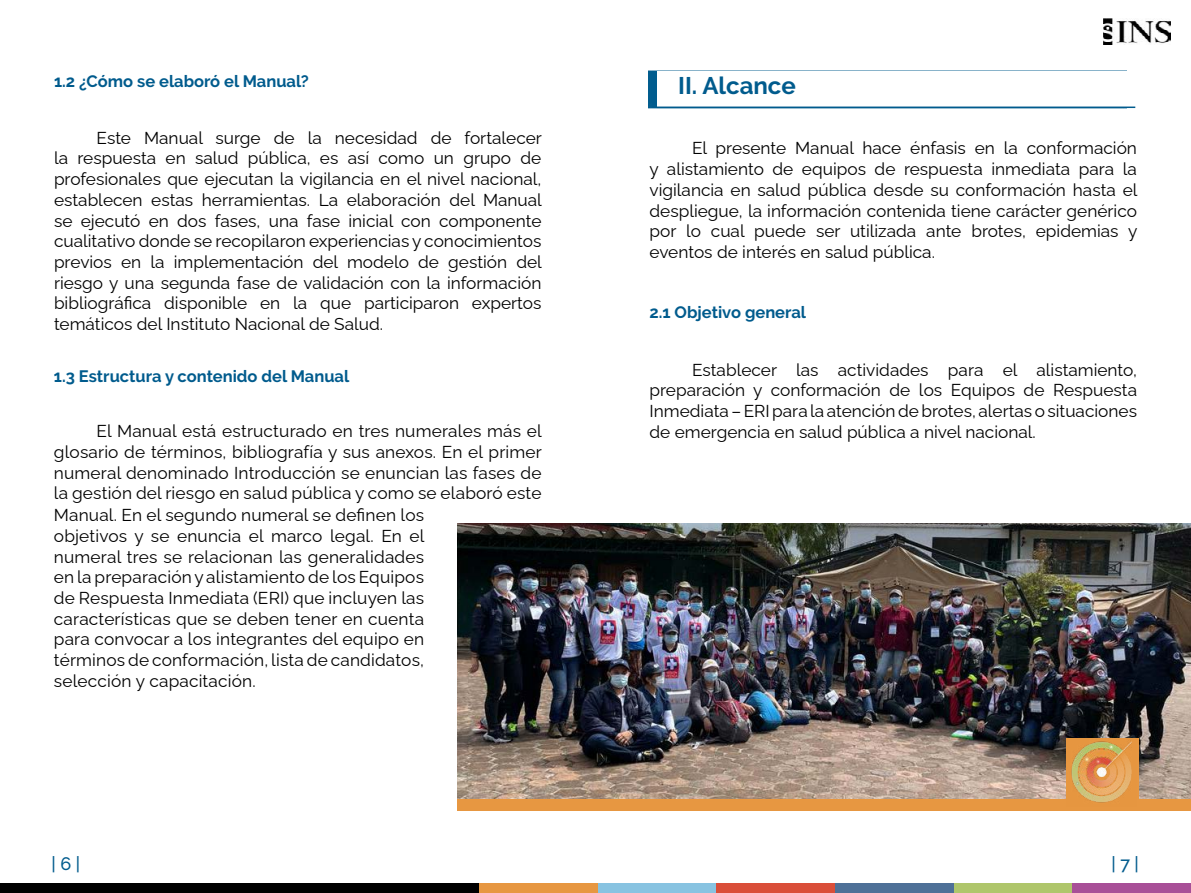
<style>
.page{position:relative;width:1191px;height:893px;background:#fff}
.page>*{position:absolute;margin:0;border:0;box-sizing:border-box;transform-origin:0 0}
.t1{font:700 24px "Raleway";color:#005b8d}
.t2{font:500 18px "Raleway";color:#005b8d}
.t3{font:17.25px/20.7px "Raleway";color:#000;text-align:justify}
.t4{font:700 16.5px "Raleway";color:#005b8d}
</style>
<div class="page">
<img style="left:1103px;top:18px;width:67px;height:27px">
<div style="left:0;top:883px;width:481px;height:10px;background:#000"></div>
<div style="left:479px;top:883px;width:119px;height:10px;background:#e79741"></div>
<div style="left:598px;top:883px;width:118px;height:10px;background:#88c3e1"></div>
<div style="left:716px;top:883px;width:119px;height:10px;background:#da4e39"></div>
<div style="left:835px;top:883px;width:118px;height:10px;background:#4e7097"></div>
<div style="left:953px;top:883px;width:119px;height:10px;background:#afc66b"></div>
<div style="left:1072px;top:883px;width:119px;height:10px;background:#a84f97"></div>
<img style="left:457px;top:523px;width:734px;height:276px">
<div style="left:648px;top:70px;width:479px;height:39px;background:#005c8e"></div>
<div style="left:657px;top:71px;width:478px;height:37px;background:#fff"></div>
<hr style="left:657px;top:107px;width:478px;height:1px;background:#005b8d">
<div style="left:457px;top:799px;width:734px;height:12px;background:#e79741"></div>
<div style="left:1066px;top:738px;width:72px;height:70px;background:#e79741"></div>
<img style="left:1071px;top:740px;width:61px;height:63px">
<p class="t4" style="left:54px;top:72px;width:256px">1.2 ¿Cómo se elaboró el Manual?</p>
<p class="t3" style="left:54px;top:125px;width:489px;text-indent:43px">Este Manual surge de la necesidad de fortalecer la respuesta en salud pública, es así como un grupo de profesionales que ejecutan la vigilancia en el nivel nacional, establecen estas herramientas. La elaboración del Manual se ejecutó en dos fases, una fase inicial con componente cualitativo donde se recopilaron experiencias y conocimientos previos en la implementación del modelo de gestión del riesgo y una segunda fase de validación con la información bibliográfica disponible en la que participaron expertos temáticos del Instituto Nacional de Salud.</p>
<p class="t4" style="left:54px;top:367px;width:297px">1.3 Estructura y contenido del Manual</p>
<p class="t3" style="left:54px;top:419px;width:489px;text-indent:43px">El Manual está estructurado en tres numerales más el glosario de términos, bibliografía y sus anexos. En el primer numeral denominado Introducción se enuncian las fases de la gestión del riesgo en salud pública y como se elaboró este</p>
<p class="t3" style="left:54px;top:503px;width:372px">Manual. En el segundo numeral se definen los objetivos y se enuncia el marco legal. En el numeral tres se relacionan las generalidades en la preparación y alistamiento de los Equipos de Respuesta Inmediata (ERI) que incluyen las características que se deben tener en cuenta para convocar a los integrantes del equipo en términos de conformación, lista de candidatos, selección y capacitación.</p>
<h1 class="t1" style="left:678px;top:72px;width:119px">II. Alcance</h1>
<p class="t3" style="left:649px;top:136px;width:489px;text-indent:43px">El presente Manual hace énfasis en la conformación y alistamiento de equipos de respuesta inmediata para la vigilancia en salud pública desde su conformación hasta el despliegue, la información contenida tiene carácter genérico por lo cual puede ser utilizada ante brotes, epidemias y eventos de interés en salud pública.</p>
<p class="t4" style="left:649px;top:303px;width:158px">2.1 Objetivo general</p>
<p class="t3" style="left:649px;top:357px;width:489px;text-indent:43px">Establecer las actividades para el alistamiento, preparación y conformación de los Equipos de Respuesta Inmediata – ERI para la atención de brotes, alertas o situaciones de emergencia en salud pública a nivel nacional.</p>
<p class="t2" style="left:52px;top:853px;width:30px">| 6 |</p>
<p class="t2" style="left:1111px;top:853px;width:29px">| 7 |</p>
</div>
